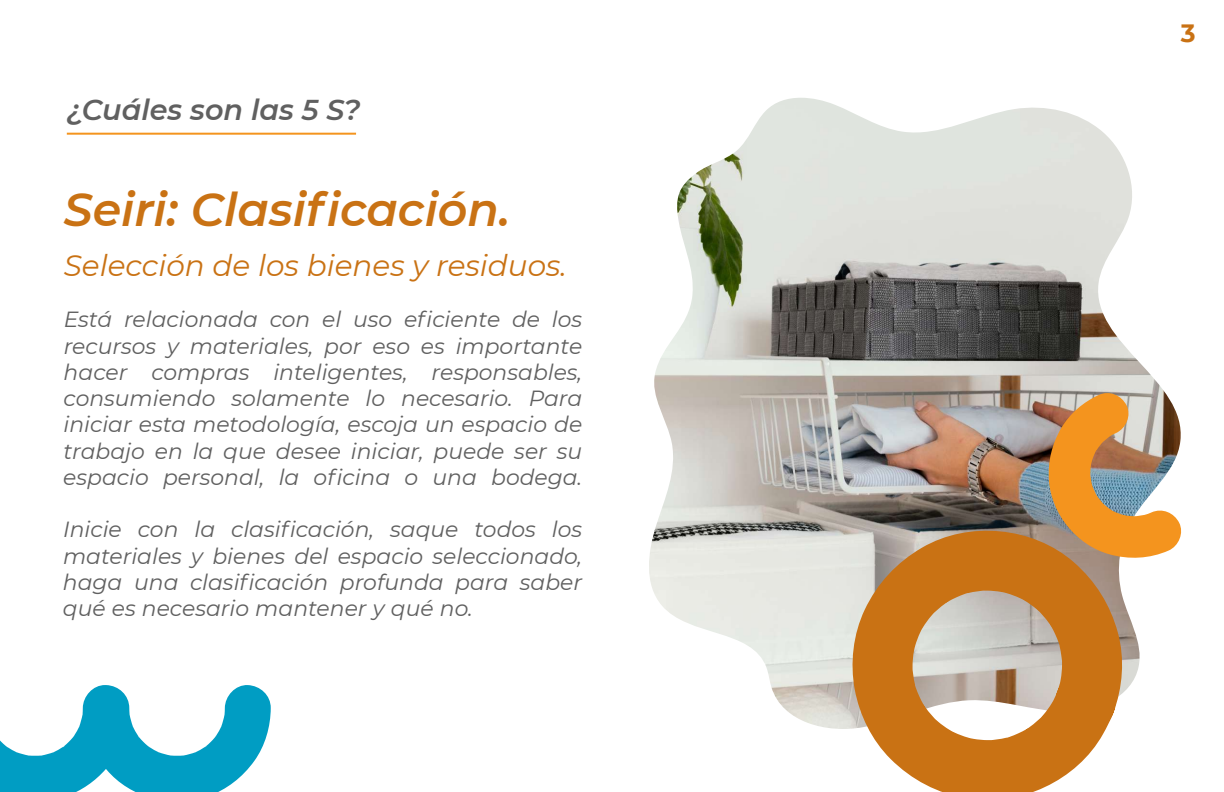
<style>
.page{position:relative;width:1224px;height:792px;background:#fff}
.page>*{position:absolute;margin:0;border:0;box-sizing:border-box;transform-origin:0 0}
.t1{font:italic 600 46px "Montserrat";color:#c97214}
.t2{font:italic 29.5px "Montserrat";color:#c97214}
.t3{font:italic 600 28.7px "Montserrat";color:#606060}
.t4{font:700 25px "Montserrat";color:#c97214}
.t5{font:italic 21.9px/26.3px "Montserrat";color:#606060;text-align:justify}
</style>
<div class="page">
<img style="left:649px;top:98px;width:514px;height:631px">
<svg style="left:850px;top:520px;width:275px;height:272px;background:#cb9a65"></svg>
<svg style="left:1048px;top:390px;width:134px;height:170px;background:#cb9e68"></svg>
<hr style="left:67px;top:133px;width:289px;height:2px;background:#f4941e">
<svg style="left:0;top:685px;width:271px;height:107px"></svg>
<h3 class="t3" style="left:67px;top:90px;width:295px">¿Cuáles son las 5 S?</h3>
<h1 class="t1" style="left:64px;top:177px;width:448px">Seiri: Clasificación.</h1>
<h2 class="t2" style="left:64px;top:245px;width:505px">Selección de los bienes y residuos.</h2>
<p class="t5" style="left:63px;top:306px;width:521px">Está relacionada con el uso eficiente de los recursos y materiales, por eso es importante hacer compras inteligentes, responsables, consumiendo solamente lo necesario. Para iniciar esta metodología, escoja un espacio de trabajo en la que desee iniciar, puede ser su espacio personal, la oficina o una bodega.</p>
<p class="t5" style="left:63px;top:516px;width:521px">Inicie con la clasificación, saque todos los materiales y bienes del espacio seleccionado, haga una clasificación profunda para saber qué es necesario mantener y qué no.</p>
<p class="t4" style="left:1181px;top:16px;width:16px">3</p>
</div>
